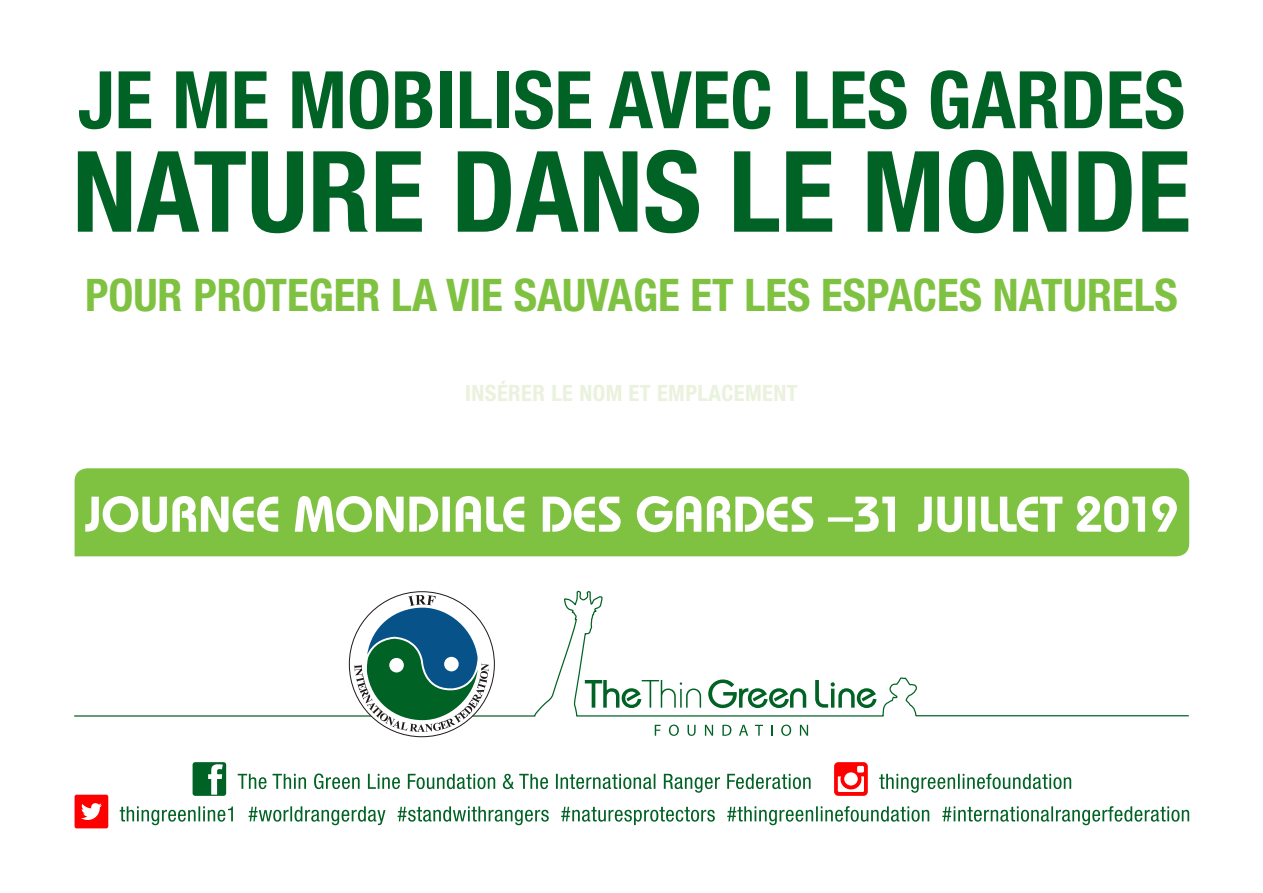
<style>
.page{position:relative;width:1263px;height:893px;background:#fff}
.page>*{position:absolute;margin:0;border:0;box-sizing:border-box;transform-origin:0 0}
.t1{font:700 condensed 112.5px "Helvetica Neue";color:#006224}
.t2{font:700 condensed 79.5px "Helvetica Neue";color:#006224}
.t3{font:700 condensed 45px "Helvetica Neue";color:#7fc241}
.t4{font:700 condensed 22.5px "Helvetica Neue";letter-spacing:.02em;color:#e8f2dd}
</style>
<div class="page">
<svg style="left:74px;top:590px;width:1115px;height:148px"></svg>
<div style="left:75px;top:468px;width:1114px;height:88px;background:#7fc241"></div>
<svg style="left:585px;top:680px;width:116px;height:28px"></svg>
<svg style="left:708px;top:679px;width:98px;height:29px"></svg>
<svg style="left:815px;top:680px;width:61px;height:28px"></svg>
<svg style="left:655px;top:725px;width:6px;height:11px"></svg>
<svg style="left:669px;top:725px;width:10px;height:11px"></svg>
<svg style="left:687px;top:725px;width:9px;height:11px"></svg>
<svg style="left:705px;top:725px;width:8px;height:11px"></svg>
<svg style="left:722px;top:725px;width:9px;height:11px"></svg>
<svg style="left:739px;top:725px;width:9px;height:11px"></svg>
<svg style="left:755px;top:725px;width:8px;height:11px"></svg>
<svg style="left:781px;top:725px;width:10px;height:11px"></svg>
<svg style="left:800px;top:725px;width:8px;height:11px"></svg>
<svg style="left:349px;top:592px;width:145px;height:145px"></svg>
<svg style="left:354px;top:595px;width:135px;height:137px"></svg>
<svg style="left:120px;top:806px;width:1069px;height:19px"></svg>
<div style="left:193px;top:762px;width:33px;height:34px;background:#006224;border-radius:3px"></div>
<svg style="left:208px;top:764px;width:15px;height:31px"></svg>
<svg style="left:238px;top:762px;width:833px;height:34px"></svg>
<div style="left:75px;top:795px;width:33px;height:33px;background:#f00;border-radius:2px"></div>
<svg style="left:81px;top:803px;width:21px;height:17px"></svg>
<svg style="left:85px;top:496px;width:1092px;height:36px"></svg>
<h2 class="t2" style="left:78px;top:54px;width:1109px">JE ME MOBILISE AVEC LES GARDES</h2>
<h1 class="t1" style="left:72px;top:127px;width:1120px">NATURE DANS LE MONDE</h1>
<p class="t3" style="left:85px;top:269px;width:1094px">POUR PROTEGER LA VIE SAUVAGE ET LES ESPACES NATURELS</p>
<p class="t4" style="left:465px;top:380px;width:334px">INSÉRER LE NOM ET EMPLACEMENT</p>
</div>
